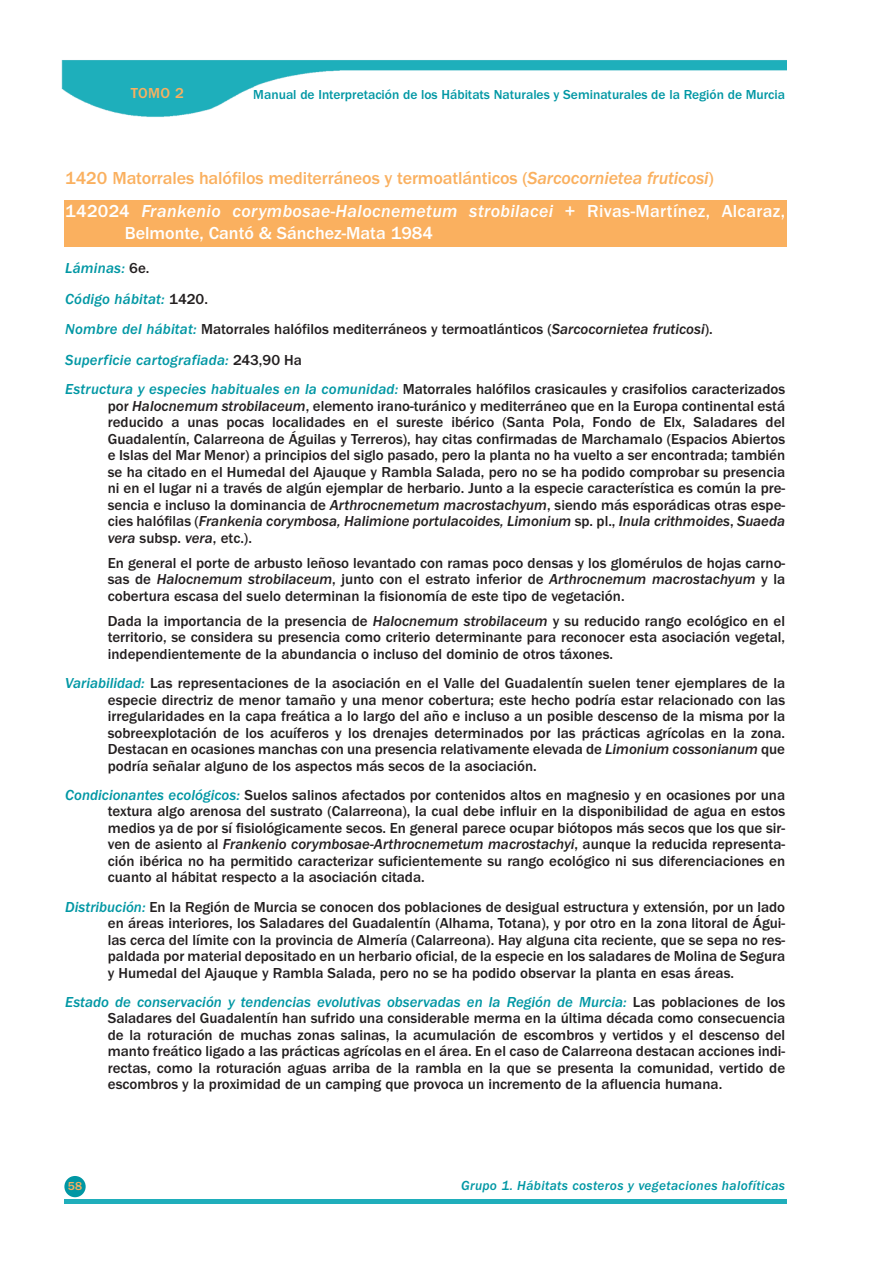
<style>
.page{position:relative;width:893px;height:1263px;background:#fff}
.page>*{position:absolute;margin:0;border:0;box-sizing:border-box;transform-origin:0 0}
.t1{font:500 18px/21.6px "Franklin Gothic";color:#fff}
.t2{font:500 18px "Franklin Gothic";letter-spacing:-.005em;color:#fab05f}
.t3{font:500 15px/16.5px "Franklin Gothic";color:#231f20;text-align:justify}
.t4{font:500 15px "Franklin Gothic";color:#fab05f}
.t5{font:500 13.5px "Franklin Gothic";color:#0097a4}
.t6{font:italic 500 13.5px "Franklin Gothic";letter-spacing:.025em;color:#0097a4}
.t7{font:500 12px "Franklin Gothic";color:#fab05f}
.s1{font-style:italic}
.s2{font-style:italic;color:#0097a4}
</style>
<div class="page">
<img style="left:61px;top:60px;width:726px;height:57px">
<hr style="left:64px;top:1199px;width:723px;height:4px;background:#1faebb">
<div style="left:64px;top:1176px;width:22px;height:21px;background:#0097a4;border-radius:50%"></div>
<div style="left:64px;top:200px;width:723px;height:47px;background:#fab05f"></div>
<p class="t4" style="left:131px;top:84px;width:55px">TOMO 2</p>
<p class="t5" style="left:253px;top:86px;width:533px">Manual de Interpretación de los Hábitats Naturales y Seminaturales de la Región de Murcia</p>
<p class="t2" style="left:65px;top:167px;width:650px">1420 Matorrales halófilos mediterráneos y termoatlánticos (<span class="s1">Sarcocornietea fruticosi</span>)</p>
<p class="t1" style="left:125px;top:200px;width:662px;text-indent:-60px">142024 <span class="s1">Frankenio corymbosae-Halocnemetum strobilacei</span> + Rivas-Martínez, Alcaraz,<br>Belmonte, Cantó &amp; Sánchez-Mata 1984</p>
<p class="t3" style="left:65px;top:252px;width:649px;line-height:30.8px;text-align:left"><span class="s2">Láminas:</span> 6e.<br><span class="s2">Código hábitat:</span> 1420.<br><span class="s2">Nombre del hábitat:</span> Matorrales halófilos mediterráneos y termoatlánticos (<span class="s1">Sarcocornietea fruticosi</span>).<br><span class="s2">Superficie cartografiada:</span> 243,90 Ha</p>
<p class="t3" style="left:108px;top:381px;width:679px;text-indent:-43px"><span class="s2">Estructura y especies habituales en la comunidad:</span> Matorrales halófilos crasicaules y crasifolios caracterizados por <span class="s1">Halocnemum strobilaceum</span>, elemento irano-turánico y mediterráneo que en la Europa continental está reducido a unas pocas localidades en el sureste ibérico (Santa Pola, Fondo de Elx, Saladares del Guadalentín, Calarreona de Águilas y Terreros), hay citas confirmadas de Marchamalo (Espacios Abiertos e Islas del Mar Menor) a principios del siglo pasado, pero la planta no ha vuelto a ser encontrada; también se ha citado en el Humedal del Ajauque y Rambla Salada, pero no se ha podido comprobar su presencia ni en el lugar ni a través de algún ejemplar de herbario. Junto a la especie característica es común la pre&shy;sencia e incluso la dominancia de <span class="s1">Arthrocnemetum macrostachyum</span>, siendo más esporádicas otras espe&shy;cies halófilas (<span class="s1">Frankenia corymbosa, Halimione portulacoides, Limonium</span> sp. pl., <span class="s1">Inula crithmoides</span>, <span class="s1">Suaeda vera</span> subsp. <span class="s1">vera</span>, etc.).</p>
<p class="t3" style="left:108px;top:554px;width:679px">En general el porte de arbusto leñoso levantado con ramas poco densas y los glomérulos de hojas carno&shy;sas de <span class="s1">Halocnemum strobilaceum</span>, junto con el estrato inferior de <span class="s1">Arthrocnemum macrostachyum</span> y la cobertura escasa del suelo determinan la fisionomía de este tipo de vegetación.</p>
<p class="t3" style="left:108px;top:612px;width:679px">Dada la importancia de la presencia de <span class="s1">Halocnemum strobilaceum</span> y su reducido rango ecológico en el territorio, se considera su presencia como criterio determinante para reconocer esta asociación vegetal, independientemente de la abundancia o incluso del dominio de otros táxones.</p>
<p class="t3" style="left:108px;top:675px;width:679px;text-indent:-43px"><span class="s2">Variabilidad:</span> Las representaciones de la asociación en el Valle del Guadalentín suelen tener ejemplares de la especie directriz de menor tamaño y una menor cobertura; este hecho podría estar relacionado con las irregularidades en la capa freática a lo largo del año e incluso a un posible descenso de la misma por la sobreexplotación de los acuíferos y los drenajes determinados por las prácticas agrícolas en la zona.<br>Destacan en ocasiones manchas con una presencia relativamente elevada de <span class="s1">Limonium cossonianum</span> que podría señalar alguno de los aspectos más secos de la asociación.</p>
<p class="t3" style="left:108px;top:786px;width:679px;text-indent:-43px"><span class="s2">Condicionantes ecológicos:</span> Suelos salinos afectados por contenidos altos en magnesio y en ocasiones por una textura algo arenosa del sustrato (Calarreona), la cual debe influir en la disponibilidad de agua en estos medios ya de por sí fisiológicamente secos. En general parece ocupar biótopos más secos que los que sir&shy;ven de asiento al <span class="s1">Frankenio corymbosae-Arthrocnemetum macrostachyi</span>, aunque la reducida representa&shy;ción ibérica no ha permitido caracterizar suficientemente su rango ecológico ni sus diferenciaciones en cuanto al hábitat respecto a la asociación citada.</p>
<p class="t3" style="left:108px;top:898px;width:679px;text-indent:-43px"><span class="s2">Distribución:</span> En la Región de Murcia se conocen dos poblaciones de desigual estructura y extensión, por un lado en áreas interiores, los Saladares del Guadalentín (Alhama, Totana), y por otro en la zona litoral de Águi&shy;las cerca del límite con la provincia de Almería (Calarreona). Hay alguna cita reciente, que se sepa no res&shy;paldada por material depositado en un herbario oficial, de la especie en los saladares de Molina de Segura y Humedal del Ajauque y Rambla Salada, pero no se ha podido observar la planta en esas áreas.</p>
<p class="t3" style="left:108px;top:993px;width:679px;text-indent:-43px"><span class="s2">Estado de conservación y tendencias evolutivas observadas en la Región de Murcia:</span> Las poblaciones de los Saladares del Guadalentín han sufrido una considerable merma en la última década como consecuencia de la roturación de muchas zonas salinas, la acumulación de escombros y vertidos y el descenso del manto freático ligado a las prácticas agrícolas en el área. En el caso de Calarreona destacan acciones indi&shy;rectas, como la roturación aguas arriba de la rambla en la que se presenta la comunidad, vertido de escombros y la proximidad de un camping que provoca un incremento de la afluencia humana.</p>
<p class="t7" style="left:68px;top:1179px;width:16px">58</p>
<p class="t6" style="left:461px;top:1178px;width:326px">Grupo 1. Hábitats costeros y vegetaciones halofíticas</p>
</div>
